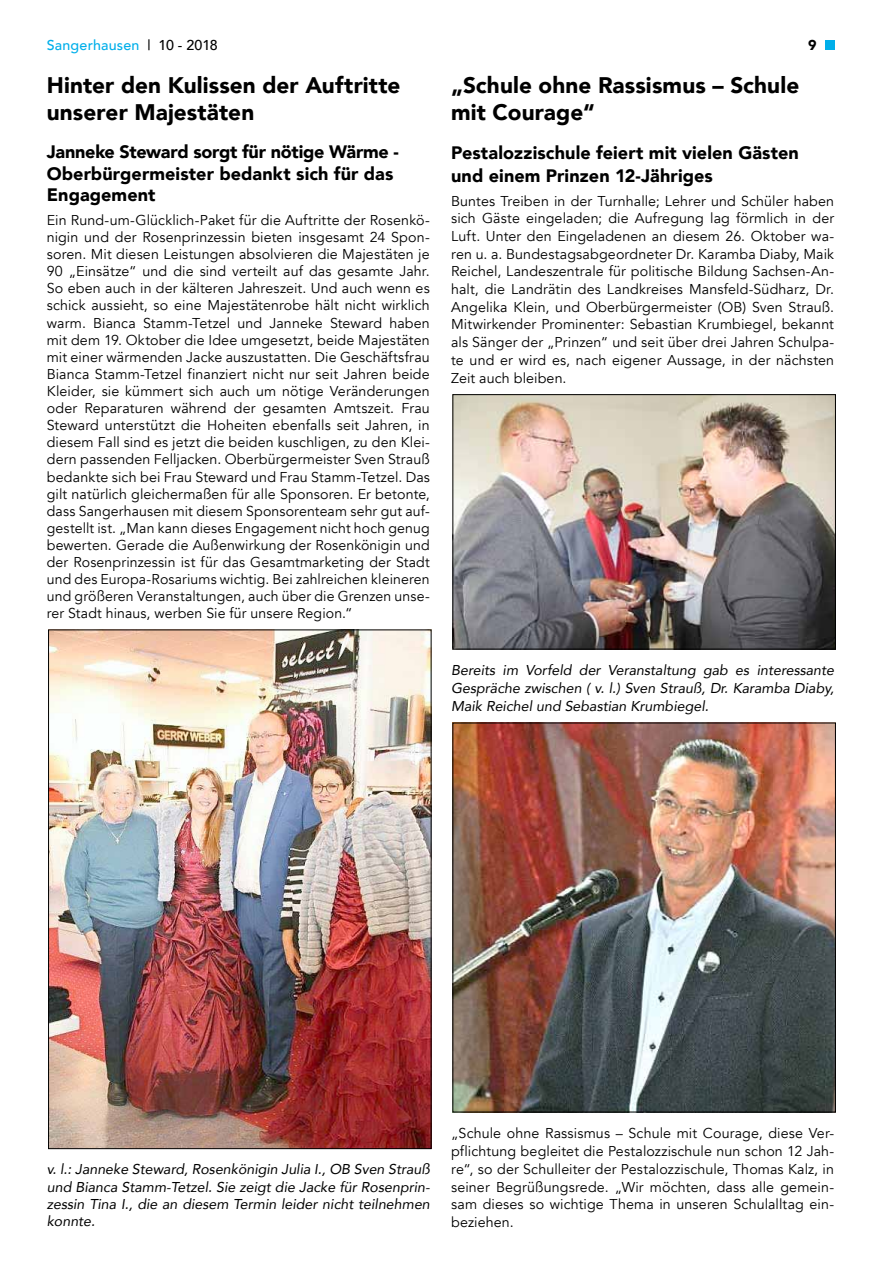
<style>
.page{position:relative;width:881px;height:1263px;background:#fff}
.page>*{position:absolute;margin:0;border:0;box-sizing:border-box;transform-origin:0 0}
.t1{font:900 22.5px/27.6px "Avenir";letter-spacing:.005em;color:#000}
.t2{font:900 18px/21.6px "Avenir";letter-spacing:.005em;color:#000}
.t3{font:14.25px/17.1px "Avenir";letter-spacing:.01em;color:#000;text-align:justify}
.t4{font:italic 14.25px/17.1px "Avenir";color:#000;text-align:justify}
.t5{font:500 14.25px "Avenir";letter-spacing:.01em;color:#00afea}
.t6{font:900 14.25px "Avenir";color:#000}
.s1{color:#000}
</style>
<div class="page">
<div style="left:824px;top:40px;width:9px;height:9px;background:#00afea"></div>
<img style="left:454px;top:396px;width:379px;height:251px">
<div style="left:452px;top:394px;width:383px;height:255px;border:1px solid #000"></div>
<img style="left:454px;top:725px;width:379px;height:385px">
<div style="left:452px;top:723px;width:383px;height:389px;border:1px solid #000"></div>
<img style="left:50px;top:632px;width:379px;height:515px">
<p class="t5" style="left:47px;top:33px;width:172px">Sangerhausen <span class="s1">| 10 - 2018</span></p>
<p class="t6" style="left:808px;top:33px;width:10px">9</p>
<h1 class="t1" style="left:451px;top:70px;width:349px">„Schule ohne Rassismus – Schule mit Courage“</h1>
<p class="t2" style="left:451px;top:142px;width:349px;line-height:22.2px">Pestalozzischule feiert mit vielen Gästen und einem Prinzen 12-Jähriges</p>
<p class="t3" style="left:451px;top:192px;width:384px;line-height:17.7px">Buntes Treiben in der Turnhalle; Lehrer und Schüler haben sich Gäste eingeladen; die Aufregung lag förmlich in der Luft. Unter den Eingeladenen an diesem 26. Oktober wa&shy;ren u. a. Bundestagsabgeordneter Dr. Karamba Diaby, Maik Reichel, Landeszentrale für politische Bildung Sachsen-An&shy;halt, die Landrätin des Landkreises Mansfeld-Südharz, Dr.<br>Angelika Klein, und Oberbürgermeister (OB) Sven Strauß.<br>Mitwirkender Prominenter: Sebastian Krumbiegel, bekannt als Sänger der „Prinzen“ und seit über drei Jahren Schulpa&shy;te und er wird es, nach eigener Aussage, in der nächsten Zeit auch bleiben.</p>
<h1 class="t1" style="left:47px;top:71px;width:355px;line-height:27px">Hinter den Kulissen der Auftritte unserer Majestäten</h1>
<p class="t2" style="left:47px;top:141px;width:353px">Janneke Steward sorgt für nötige Wärme -<br>Oberbürgermeister bedankt sich für das<br>Engagement</p>
<p class="t3" style="left:47px;top:212px;width:384px">Ein Rund-um-Glücklich-Paket für die Auftritte der Rosenkö&shy;nigin und der Rosenprinzessin bieten insgesamt 24 Spon&shy;soren. Mit diesen Leistungen absolvieren die Majestäten je 90 „Einsätze“ und die sind verteilt auf das gesamte Jahr.<br>So eben auch in der kälteren Jahreszeit. Und auch wenn es schick aussieht, so eine Majestätenrobe hält nicht wirklich warm. Bianca Stamm-Tetzel und Janneke Steward haben mit dem 19. Oktober die Idee umgesetzt, beide Majestäten mit einer wärmenden Jacke auszustatten. Die Geschäftsfrau Bianca Stamm-Tetzel finanziert nicht nur seit Jahren beide Kleider, sie kümmert sich auch um nötige Veränderungen oder Reparaturen während der gesamten Amtszeit. Frau Steward unterstützt die Hoheiten ebenfalls seit Jahren, in diesem Fall sind es jetzt die beiden kuschligen, zu den Klei&shy;dern passenden Felljacken. Oberbürgermeister Sven Strauß bedankte sich bei Frau Steward und Frau Stamm-Tetzel. Das gilt natürlich gleichermaßen für alle Sponsoren. Er betonte, dass Sangerhausen mit diesem Sponsorenteam sehr gut auf&shy;gestellt ist. „Man kann dieses Engagement nicht hoch genug bewerten. Gerade die Außenwirkung der Rosenkönigin und der Rosenprinzessin ist für das Gesamtmarketing der Stadt und des Europa-Rosariums wichtig. Bei zahlreichen kleineren und größeren Veranstaltungen, auch über die Grenzen unse&shy;rer Stadt hinaus, werben Sie für unsere Region.“</p>
<p class="t4" style="left:451px;top:662px;width:384px;line-height:17.7px">Bereits im Vorfeld der Veranstaltung gab es interessante Gespräche zwischen ( v. l.) Sven Strauß, Dr. Karamba Diaby, Maik Reichel und Sebastian Krumbiegel.</p>
<p class="t4" style="left:47px;top:1161px;width:384px">v. l.: Janneke Steward, Rosenkönigin Julia I., OB Sven Strauß und Bianca Stamm-Tetzel. Sie zeigt die Jacke für Rosenprin&shy;zessin Tina I., die an diesem Termin leider nicht teilnehmen konnte.</p>
<p class="t3" style="left:451px;top:1125px;width:384px;line-height:17.7px">„Schule ohne Rassismus – Schule mit Courage, diese Ver&shy;pflichtung begleitet die Pestalozzischule nun schon 12 Jah&shy;re“, so der Schulleiter der Pestalozzischule, Thomas Kalz, in seiner Begrüßungsrede. „Wir möchten, dass alle gemein&shy;sam dieses so wichtige Thema in unseren Schulalltag ein&shy;beziehen.</p>
</div>
